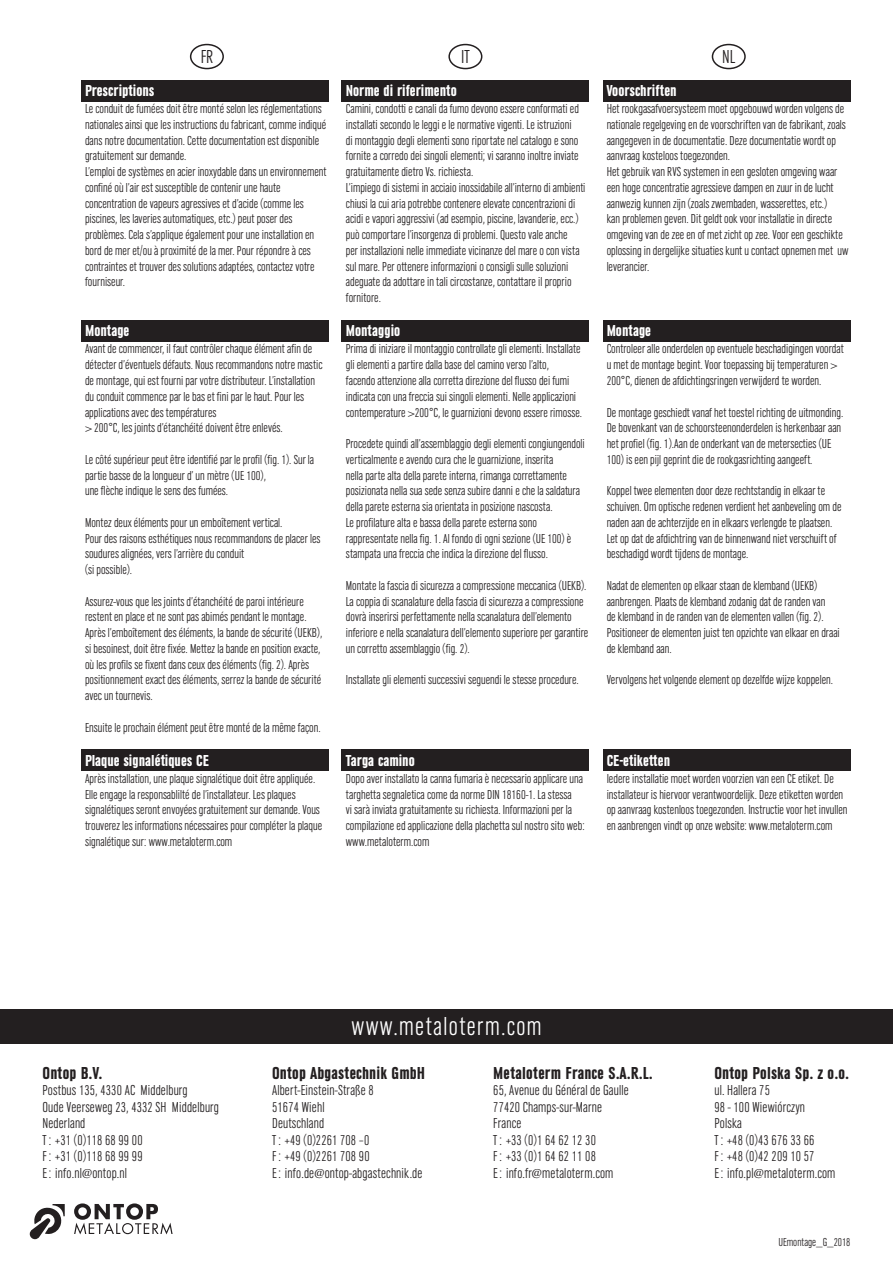
<style>
.page{position:relative;width:893px;height:1263px;background:#fff}
.page>*{position:absolute;margin:0;border:0;box-sizing:border-box;transform-origin:0 0}
.t1{font:300 27px "URW Grotesk Con";letter-spacing:.05em;color:#fff}
.t2{font:300 19.5px "URW Grotesk Con";color:#231f20}
.t3{font:700 18px "URW Grotesk Con";letter-spacing:.01em;color:#231f20}
.t4{font:700 16.5px "URW Grotesk Con";color:#fff}
.t5{font:300 15px/16.5px "URW Grotesk Con";letter-spacing:.01em;color:#231f20}
.t6{font:300 13.5px/15.8px "URW Grotesk Con";color:#231f20}
.t7{font:300 12px "URW Grotesk Con";color:#231f20}
</style>
<div class="page">
<svg style="left:30px;top:1204px;width:35px;height:35px"></svg>
<svg style="left:74px;top:1203px;width:99px;height:31px"></svg>
<div style="left:0;top:1010px;width:893px;height:34px;background:#231f20"></div>
<div style="left:81px;top:81px;width:247px;height:21px;background:#231f20"></div>
<div style="left:603px;top:81px;width:247px;height:21px;background:#231f20"></div>
<div style="left:342px;top:81px;width:247px;height:21px;background:#231f20"></div>
<div style="left:603px;top:320px;width:247px;height:21px;background:#231f20"></div>
<div style="left:342px;top:320px;width:247px;height:21px;background:#231f20"></div>
<div style="left:81px;top:320px;width:247px;height:21px;background:#231f20"></div>
<div style="left:81px;top:749px;width:247px;height:22px;background:#231f20"></div>
<div style="left:603px;top:749px;width:247px;height:22px;background:#231f20"></div>
<div style="left:342px;top:749px;width:247px;height:22px;background:#231f20"></div>
<div style="left:190px;top:44px;width:34px;height:25px;border:2px solid #231f20;border-radius:50%"></div>
<div style="left:448px;top:44px;width:34px;height:25px;border:2px solid #231f20;border-radius:50%"></div>
<div style="left:712px;top:44px;width:34px;height:25px;border:2px solid #231f20;border-radius:50%"></div>
<h2 class="t2" style="left:201px;top:47px;width:14px">FR</h2>
<h2 class="t2" style="left:461px;top:47px;width:10px">IT</h2>
<h2 class="t2" style="left:722px;top:47px;width:15px">NL</h2>
<p class="t4" style="left:85px;top:82px;width:71px">Prescriptions</p>
<p class="t6" style="left:85px;top:101px;width:243px">Le conduit de fumées doit être monté selon les réglementations nationales ainsi que les instructions du fabricant, comme indiqué dans notre documentation. Cette documentation est disponible gratuitement sur demande.<br>L’emploi de systèmes en acier inoxydable dans un environnement confiné où l’air est susceptible de contenir une haute concentration de vapeurs agressives et d’acide (comme les piscines, les laveries automatiques, etc.) peut poser des problèmes. Cela s’applique également pour une installation en bord de mer et/ou à proximité de la mer. Pour répondre à ces contraintes et trouver des solutions adaptées, contactez votre fourniseur.</p>
<p class="t4" style="left:85px;top:322px;width:46px">Montage</p>
<p class="t6" style="left:85px;top:341px;width:239px">Avant de commencer, il faut contrôler chaque élément afin de détecter d’éventuels défauts. Nous recommandons notre mastic de montage, qui est fourni par votre distributeur. L’installation du conduit commence par le bas et fini par le haut. Pour les applications avec des températures<br>&gt; 200°C, les joints d’étanchéité doivent être enlevés.</p>
<p class="t6" style="left:85px;top:452px;width:231px">Le côté supérieur peut être identifié par le profil (fig. 1). Sur la partie basse de la longueur d’ un mètre (UE 100),<br>une flèche indique le sens des fumées.</p>
<p class="t6" style="left:85px;top:515px;width:237px">Montez deux éléments pour un emboîtement vertical.<br>Pour des raisons esthétiques nous recommandons de placer les soudures alignées, vers l’arrière du conduit<br>(si possible).</p>
<p class="t6" style="left:85px;top:593px;width:239px">Assurez-vous que les joints d’étanchéité de paroi intérieure restent en place et ne sont pas abimés pendant le montage.<br>Après l’emboîtement des éléments, la bande de sécurité (UEKB), si besoinest, doit être fixée. Mettez la bande en position exacte, où les profils se fixent dans ceux des éléments (fig. 2). Après positionnement exact des éléments, serrez la bande de sécurité avec un tournevis.</p>
<p class="t6" style="left:85px;top:719px;width:237px">Ensuite le prochain élément peut être monté de la même façon.</p>
<p class="t4" style="left:85px;top:751px;width:126px">Plaque signalétiques CE</p>
<p class="t6" style="left:85px;top:771px;width:239px">Après installation, une plaque signalétique doit être appliquée.<br>Elle engage la responsablilté de l’installateur. Les plaques signalétiques seront envoyées gratuitement sur demande. Vous trouverez les informations nécessaires pour compléter la plaque signalétique sur: www.metaloterm.com</p>
<p class="t4" style="left:346px;top:82px;width:112px">Norme di riferimento</p>
<p class="t6" style="left:346px;top:101px;width:241px">Camini, condotti e canali da fumo devono essere conformati ed installati secondo le leggi e le normative vigenti. Le istruzioni<br>di montaggio degli elementi sono riportate nel catalogo e sono fornite a corredo dei singoli elementi; vi saranno inoltre inviate gratuitamente dietro Vs. richiesta.<br>L’impiego di sistemi in acciaio inossidabile all’interno di ambienti chiusi la cui aria potrebbe contenere elevate concentrazioni di acidi e vapori aggressivi (ad esempio, piscine, lavanderie, ecc.) può comportare l’insorgenza di problemi. Questo vale anche<br>per installazioni nelle immediate vicinanze del mare o con vista sul mare. Per ottenere informazioni o consigli sulle soluzioni adeguate da adottare in tali circostanze, contattare il proprio fornitore.</p>
<p class="t4" style="left:346px;top:322px;width:56px">Montaggio</p>
<p class="t6" style="left:346px;top:341px;width:238px">Prima di iniziare il montaggio controllate gli elementi. Installate gli elementi a partire dalla base del camino verso l’alto,<br>facendo attenzione alla corretta direzione del flusso dei fumi indicata con una freccia sui singoli elementi. Nelle applicazioni contemperature &gt;200°C, le guarnizioni devono essere rimosse.</p>
<p class="t6" style="left:346px;top:436px;width:241px">Procedete quindi all’assemblaggio degli elementi congiungendoli verticalmente e avendo cura che le guarnizione, inserita<br>nella parte alta della parete interna, rimanga correttamente posizionata nella sua sede senza subire danni e che la saldatura della parete esterna sia orientata in posizione nascosta.<br>Le profilature alta e bassa della parete esterna sono rappresentate nella fig. 1. Al fondo di ogni sezione (UE 100) è stampata una freccia che indica la direzione del flusso.</p>
<p class="t6" style="left:346px;top:578px;width:244px">Montate la fascia di sicurezza a compressione meccanica (UEKB).<br>La coppia di scanalature della fascia di sicurezza a compressione dovrà inserirsi perfettamente nella scanalatura dell’elemento inferiore e nella scanalatura dell’elemento superiore per garantire un corretto assemblaggio (fig. 2).</p>
<p class="t6" style="left:346px;top:672px;width:234px">Installate gli elementi successivi seguendi le stesse procedure.</p>
<p class="t4" style="left:607px;top:82px;width:71px">Voorschriften</p>
<p class="t6" style="left:607px;top:101px;width:243px">Het rookgasafvoersysteem moet opgebouwd worden volgens de nationale regelgeving en de voorschriften van de fabrikant, zoals aangegeven in de documentatie. Deze documentatie wordt op aanvraag kosteloos toegezonden.<br>Het gebruik van RVS systemen in een gesloten omgeving waar een hoge concentratie agressieve dampen en zuur in de lucht aanwezig kunnen zijn (zoals zwembaden, wasserettes, etc.)<br>kan problemen geven. Dit geldt ook voor installatie in directe omgeving van de zee en of met zicht op zee. Voor een geschikte oplossing in dergelijke situaties kunt u contact opnemen met uw leverancier.</p>
<p class="t4" style="left:607px;top:322px;width:46px">Montage</p>
<p class="t6" style="left:607px;top:341px;width:239px">Controleer alle onderdelen op eventuele beschadigingen voordat u met de montage begint. Voor toepassing bij temperaturen &gt;<br>200°C, dienen de afdichtingsringen verwijderd te worden.</p>
<p class="t6" style="left:607px;top:404px;width:238px">De montage geschiedt vanaf het toestel richting de uitmonding.<br>De bovenkant van de schoorsteenonderdelen is herkenbaar aan het profiel (fig. 1).Aan de onderkant van de metersecties (UE 100) is een pijl geprint die de rookgasrichting aangeeft.</p>
<p class="t6" style="left:607px;top:483px;width:236px">Koppel twee elementen door deze rechtstandig in elkaar te schuiven. Om optische redenen verdient het aanbeveling om de naden aan de achterzijde en in elkaars verlengde te plaatsen.<br>Let op dat de afdichtring van de binnenwand niet verschuift of beschadigd wordt tijdens de montage.</p>
<p class="t6" style="left:607px;top:578px;width:235px">Nadat de elementen op elkaar staan de klemband (UEKB) aanbrengen. Plaats de klemband zodanig dat de randen van<br>de klemband in de randen van de elementen vallen (fig. 2).<br>Positioneer de elementen juist ten opzichte van elkaar en draai de klemband aan.</p>
<p class="t6" style="left:607px;top:672px;width:228px">Vervolgens het volgende element op dezelfde wijze koppelen.</p>
<p class="t4" style="left:346px;top:751px;width:70px">Targa camino</p>
<p class="t6" style="left:346px;top:771px;width:240px">Dopo aver installato la canna fumaria è necessario applicare una targhetta segnaletica come da norme DIN 18160-1. La stessa<br>vi sarà inviata gratuitamente su richiesta. Informazioni per la compilazione ed applicazione della plachetta sul nostro sito web: www.metaloterm.com</p>
<p class="t4" style="left:607px;top:751px;width:65px">CE-etiketten</p>
<p class="t6" style="left:607px;top:771px;width:242px">Iedere installatie moet worden voorzien van een CE etiket. De installateur is hiervoor verantwoordelijk. Deze etiketten worden op aanvraag kostenloos toegezonden. Instructie voor het invullen en aanbrengen vindt op onze website: www.metaloterm.com</p>
<h1 class="t1" style="left:351px;top:1013px;width:192px">www.metaloterm.com</h1>
<h3 class="t3" style="left:43px;top:1063px;width:61px">Ontop B.V.</h3>
<p class="t5" style="left:43px;top:1082px;width:178px">Postbus 135, 4330 AC Middelburg<br>Oude Veerseweg 23, 4332 SH Middelburg<br>Nederland<br>T : +31 (0)118 68 99 00<br>F : +31 (0)118 68 99 99<br>E: info.nl@ontop.nl</p>
<h3 class="t3" style="left:272px;top:1063px;width:155px">Ontop Abgastechnik GmbH</h3>
<p class="t5" style="left:272px;top:1082px;width:152px">Albert-Einstein-Straße 8<br>51674 Wiehl<br>Deutschland<br>T : +49 (0)2261 708 –0<br>F : +49 (0)2261 708 90<br>E: info.de@ontop-abgastechnik.de</p>
<h3 class="t3" style="left:493px;top:1063px;width:161px">Metaloterm France S.A.R.L.</h3>
<p class="t5" style="left:493px;top:1082px;width:137px">65, Avenue du Général de Gaulle<br>77420 Champs-sur-Marne<br>France<br>T : +33 (0)1 64 62 12 30<br>F : +33 (0)1 64 62 11 08<br>E: info.fr@metaloterm.com</p>
<h3 class="t3" style="left:714px;top:1063px;width:136px">Ontop Polska Sp. z o.o.</h3>
<p class="t5" style="left:714px;top:1082px;width:123px">ul. Hallera 75<br>98 - 100 Wiewiórczyn<br>Polska<br>T : +48 (0)43 676 33 66<br>F : +48 (0)42 209 10 57<br>E: info.pl@metaloterm.com</p>
<p class="t7" style="left:778px;top:1236px;width:74px">UEmontage_G_2018</p>
</div>
